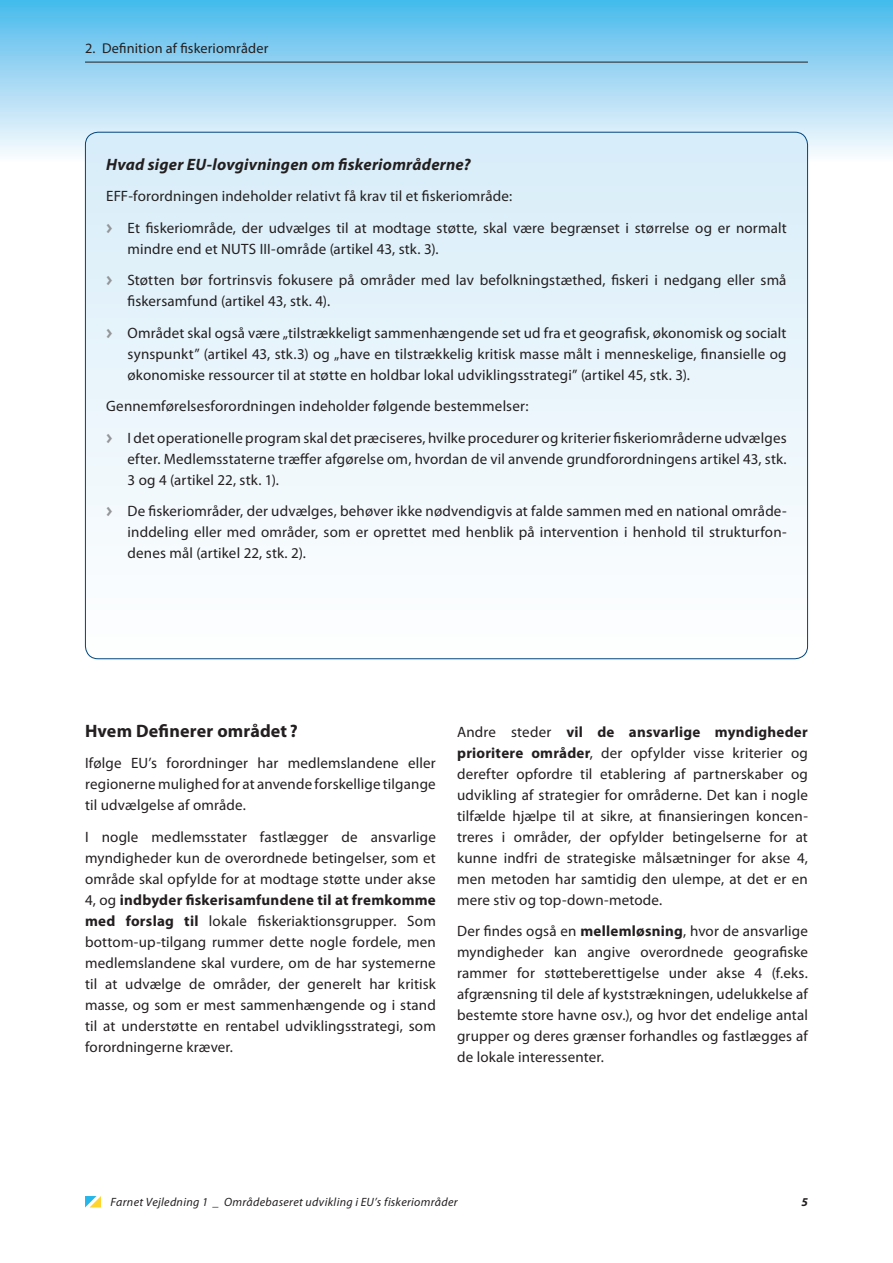
<style>
.page{position:relative;width:893px;height:1263px;background:#fff}
.page>*{position:absolute;margin:0;border:0;box-sizing:border-box;transform-origin:0 0}
.t1{font:700 18px "Myriad Pro";letter-spacing:.01em;color:#231f20}
.t2{font:italic 700 16.5px "Myriad Pro";letter-spacing:.015em;color:#231f20}
.t3{font:15px/21px "Myriad Pro";letter-spacing:.01em;color:#231f20}
.t4{font:14.25px "Myriad Pro";letter-spacing:.015em;color:#231f20}
.t5{font:italic 12px "Myriad Pro";letter-spacing:.025em;color:#231f20}
.t6{font:italic 700 12px "Myriad Pro";color:#231f20}
.s1{font-family:"Meta Plus Bold Caps";color:#939598}
.s2{font-weight:700}
</style>
<div class="page">
<div style="left:0;top:0;width:893px;height:162px;background:linear-gradient(to bottom,#49b9ec,#fdfbfd)"></div>
<svg style="left:0;top:0;width:1px;height:162px"></svg>
<svg style="left:85px;top:1196px;width:16px;height:11px"></svg>
<div style="left:85px;top:132px;width:722px;height:527px;background:linear-gradient(to bottom,#d6edf9,#fefefe);border-radius:13px"></div>
<hr style="left:85px;top:62px;width:723px;height:1px;background:#231f20">
<p class="t4" style="left:85px;top:40px;width:185px">2. Definition af fiskeriområder</p>
<p class="t2" style="left:106px;top:153px;width:366px">Hvad siger EU-lovgivningen om fiskeriområderne?</p>
<p class="t3" style="left:106px;top:180px;width:682px;line-height:31.5px">EFF-forordningen indeholder relativt få krav til et fiskeriområde:<br><span class="s1">&gt;</span> Et fiskeriområde, der udvælges til at modtage støtte, skal være begrænset i størrelse og er normalt</p>
<p class="t3" style="left:106px;top:232px;width:682px;line-height:31.5px;text-indent:21px">mindre end et NUTS III-område (artikel 43, stk. 3).<br><span class="s1">&gt;</span> Støtten bør fortrinsvis fokusere på områder med lav befolkningstæthed, fiskeri i nedgang eller små</p>
<p class="t3" style="left:106px;top:285px;width:682px;line-height:31.5px;text-indent:21px">fiskersamfund (artikel 43, stk. 4).<br><span class="s1">&gt;</span> Området skal også være „tilstrækkeligt sammenhængende set ud fra et geografisk, økonomisk og socialt</p>
<p class="t3" style="left:128px;top:343px;width:660px">synspunkt” (artikel 43, stk.3) og „have en tilstrækkelig kritisk masse målt i menneskelige, finansielle og økonomiske ressourcer til at støtte en holdbar lokal udviklingsstrategi” (artikel 45, stk. 3).</p>
<p class="t3" style="left:106px;top:390px;width:682px;line-height:31.5px">Gennemførelsesforordningen indeholder følgende bestemmelser:<br><span class="s1">&gt;</span> I det operationelle program skal det præciseres, hvilke procedurer og kriterier fiskeriområderne udvælges</p>
<p class="t3" style="left:128px;top:448px;width:659px">efter. Medlemsstaterne træffer afgørelse om, hvordan de vil anvende grundforordningens artikel 43, stk.<br>3 og 4 (artikel 22, stk. 1).</p>
<p class="t3" style="left:128px;top:500px;width:661px;text-align:justify;text-indent:-21px"><span class="s1">&gt;</span> De fiskeriområder, der udvælges, behøver ikke nødvendigvis at falde sammen med en national område&shy;inddeling eller med områder, som er oprettet med henblik på intervention i henhold til strukturfon&shy;denes mål (artikel 22, stk. 2).</p>
<p class="t1" style="left:85px;top:719px;width:214px">Hvem Definerer området ?</p>
<p class="t3" style="left:85px;top:752px;width:352px;text-align:justify">Ifølge EU’s forordninger har medlemslandene eller regionerne mulighed for at anvende forskellige tilgange til udvælgelse af område.</p>
<p class="t3" style="left:85px;top:826px;width:352px;text-align:justify">I nogle medlemsstater fastlægger de ansvarlige myndigheder kun de overordnede betingelser, som et område skal opfylde for at modtage støtte under akse 4, og <span class="s2">indbyder fiskerisamfundene til at fremkomme med forslag til</span> lokale fiskeriaktionsgrupper. Som bottom-up-tilgang rummer dette nogle fordele, men medlemslandene skal vurdere, om de har systemerne til at udvælge de områder, der generelt har kritisk masse, og som er mest sammenhængende og i stand til at understøtte en rentabel udviklingsstrategi, som forordningerne kræver.</p>
<p class="t3" style="left:457px;top:721px;width:352px;text-align:justify">Andre steder <span class="s2">vil de ansvarlige myndigheder prioritere områder</span>, der opfylder visse kriterier og derefter opfordre til etablering af partnerskaber og udvikling af strategier for områderne. Det kan i nogle tilfælde hjælpe til at sikre, at finansieringen koncen&shy;treres i områder, der opfylder betingelserne for at kunne indfri de strategiske målsætninger for akse 4, men metoden har samtidig den ulempe, at det er en mere stiv og top-down-metode.</p>
<p class="t3" style="left:457px;top:920px;width:352px;text-align:justify">Der findes også en <span class="s2">mellemløsning</span>, hvor de ansvarlige myndigheder kan angive overordnede geografiske rammer for støtteberettigelse under akse 4 (f.eks. afgrænsning til dele af kyststrækningen, udelukkelse af bestemte store havne osv.), og hvor det endelige antal grupper og deres grænser forhandles og fastlægges af de lokale interessenter.</p>
<p class="t5" style="left:111px;top:1194px;width:349px">Farnet Vejledning 1 _ Områdebaseret udvikling i EU’s fiskeriområder</p>
<p class="t6" style="left:801px;top:1194px;width:8px">5</p>
</div>
